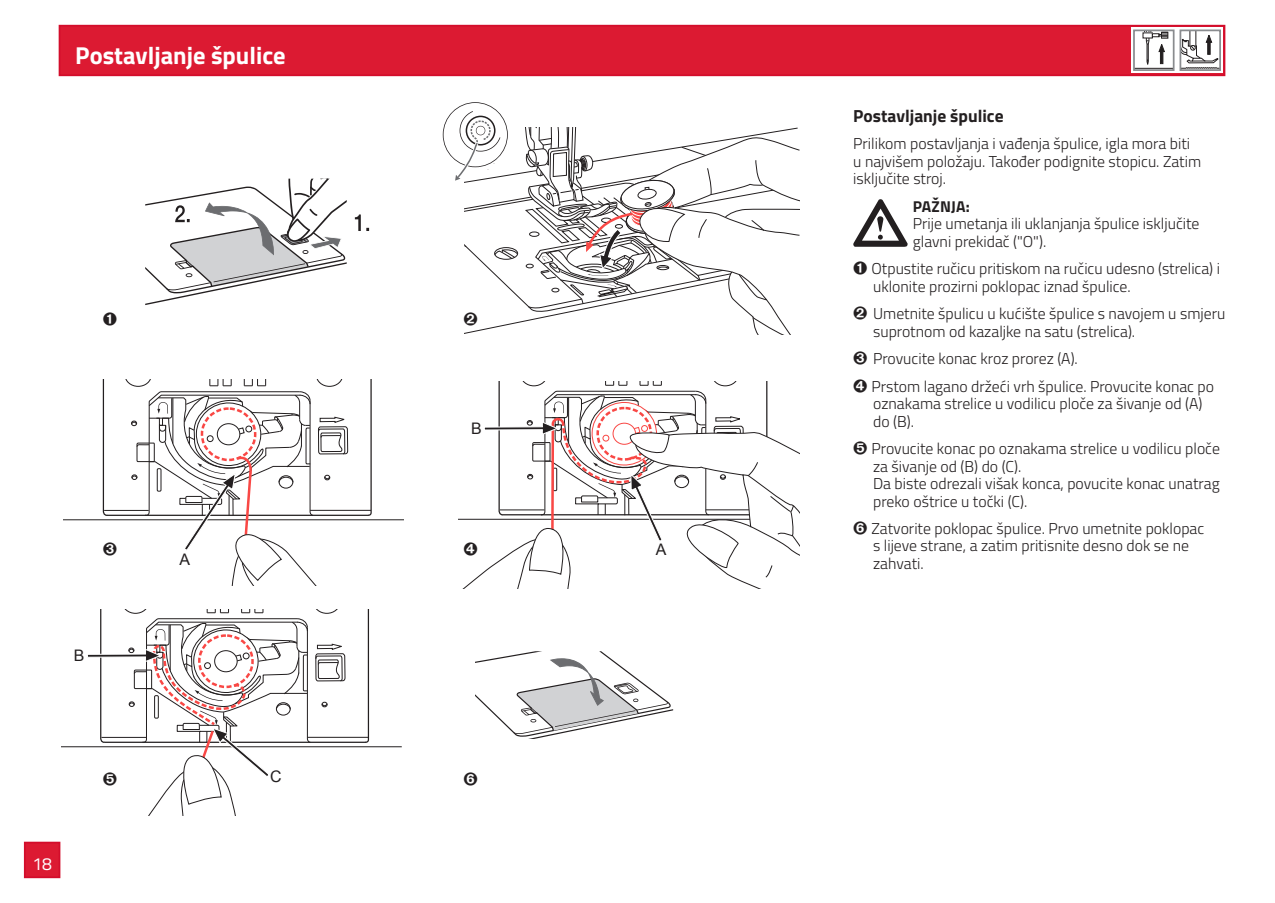
<style>
.page{position:relative;width:1275px;height:903px;background:#fff}
.page>*{position:absolute;margin:0;border:0;box-sizing:border-box;transform-origin:0 0}
.t1{font:700 24.5px "Titillium Web";color:#fff}
.t2{font:700 17.5px "Titillium Web";color:#231f20}
.t3{font:17.5px "Titillium Web";color:#fff}
.t4{font:15.92px "Arial";color:#231f20}
.t5{font:300 15.75px/17.5px "Titillium Web";color:#231f20}
.t6{font:700 15.75px "Titillium Web";letter-spacing:.01em;color:#231f20}
</style>
<div class="page">
<div style="left:25px;top:842px;width:35px;height:35px;background:#dc1a32"></div>
<div style="left:24px;top:842px;width:36px;height:36px;border:2px solid #d30d2b"></div>
<div style="left:60px;top:26px;width:1164px;height:49px;background:#dc1a32"></div>
<div style="left:59px;top:25px;width:1166px;height:51px;border:2px solid #d30d2b"></div>
<div style="left:1131px;top:28px;width:92px;height:45px;background:linear-gradient(to bottom,#fdfdfd,#fff)"></div>
<svg style="left:1182px;top:33px;width:36px;height:35px"></svg>
<div style="left:1179px;top:30px;width:42px;height:41px;border:2px solid #8a8c8f"></div>
<div style="left:1142px;top:32px;width:11px;height:6px;border:1px solid #231f20"></div>
<svg style="left:1144px;top:33px;width:24px;height:35px"></svg>
<div style="left:1133px;top:30px;width:41px;height:41px;border:2px solid #8a8c8f"></div>
<svg style="left:355px;top:214px;width:14px;height:17px"></svg>
<svg style="left:145px;top:179px;width:202px;height:126px"></svg>
<svg style="left:475px;top:651px;width:198px;height:88px"></svg>
<hr style="left:64px;top:519px;width:339px;height:1px;background:#231f20">
<hr style="left:62px;top:746px;width:340px;height:1px;background:#231f20">
<svg style="left:853px;top:199px;width:55px;height:48px"></svg>
<svg style="left:443px;top:102px;width:356px;height:232px"></svg>
<svg style="left:102px;top:379px;width:270px;height:207px"></svg>
<svg style="left:459px;top:382px;width:341px;height:207px"></svg>
<svg style="left:87px;top:609px;width:283px;height:207px"></svg>
<h1 class="t1" style="left:75px;top:37px;width:212px">Postavljanje špulice</h1>
<p class="t4" style="left:74px;top:645px;width:12px">B</p>
<p class="t3" style="left:32px;top:851px;width:21px">18</p>
<p class="t4" style="left:180px;top:549px;width:12px">A</p>
<p class="t4" style="left:270px;top:766px;width:13px">C</p>
<p class="t4" style="left:471px;top:418px;width:12px">B</p>
<p class="t4" style="left:656px;top:539px;width:12px">A</p>
<p class="t2" style="left:853px;top:103px;width:152px">Postavljanje špulice</p>
<p class="t5" style="left:853px;top:134px;width:349px">Prilikom postavljanja i vađenja špulice, igla mora biti u najvišem položaju. Također podignite stopicu. Zatim isključite stroj.</p>
<p class="t6" style="left:913px;top:194px;width:58px">PAŽNJA:</p>
<p class="t5" style="left:913px;top:214px;width:288px">Prije umetanja ili uklanjanja špulice isključite glavni prekidač ("O").</p>
<p class="t5" style="left:871px;top:259px;width:350px">Otpustite ručicu pritiskom na ručicu udesno (strelica) i uklonite prozirni poklopac iznad špulice.</p>
<p class="t5" style="left:873px;top:304px;width:354px">Umetnite špulicu u kućište špulice s navojem u smjeru suprotnom od kazaljke na satu (strelica).</p>
<p class="t5" style="left:871px;top:344px;width:344px;line-height:27.5px">Provucite konac kroz prorez (A).<br>Prstom lagano držeći vrh špulice. Provucite konac po</p>
<p class="t5" style="left:873px;top:394px;width:331px">oznakama strelice u vodilicu ploče za šivanje od (A) do (B).</p>
<p class="t5" style="left:871px;top:439px;width:350px">Provucite konac po oznakama strelice u vodilicu ploče za šivanje od (B) do (C).<br>Da biste odrezali višak konca, povucite konac unatrag preko oštrice u točki (C).</p>
<p class="t5" style="left:871px;top:519px;width:334px">Zatvorite poklopac špulice. Prvo umetnite poklopac s lijeve strane, a zatim pritisnite desno dok se ne zahvati.</p>
</div>
